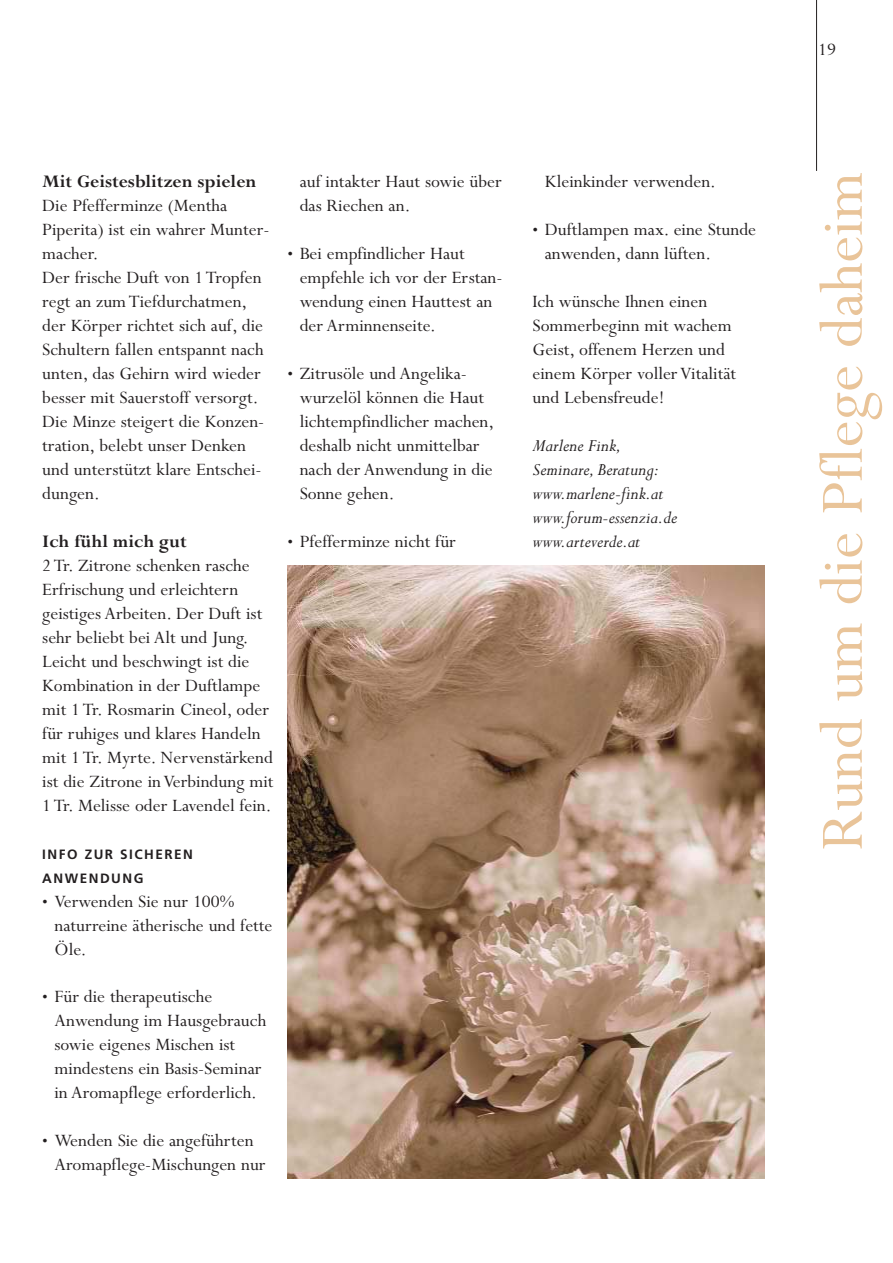
<style>
.page{position:relative;width:893px;height:1263px;background:#fff}
.page>*{position:absolute;margin:0;border:0;box-sizing:border-box;transform-origin:0 0}
.t1{font:67.5px "Perpetua";color:#e9c499}
.t2{font:19.5px/24px "Perpetua";color:#231f20}
.t3{font:italic 19.5px/24px "Perpetua";color:#231f20}
.t4{font:700 19.5px "Perpetua";color:#231f20}
.t5{font:700 13.5px/24px "Frutiger";letter-spacing:.11em;color:#231f20}
.s1{font-size:16.5px}
</style>
<div class="page">
<hr style="left:816px;top:1px;width:1px;height:170px;background:#231f20">
<img style="left:287px;top:565px;width:478px;height:613px">
<p class="t4" style="left:42px;top:175px;width:216px">Mit Geistesblitzen spielen</p>
<p class="t2" style="left:42px;top:196px;width:229px">Die Pfefferminze (Mentha<br>Piperita) ist ein wahrer Munter&shy;macher.<br>Der frische Duft von 1 Tropfen regt an zum Tiefdurchatmen, der Körper richtet sich auf, die<br>Schultern fallen entspannt nach unten, das Gehirn wird wieder besser mit Sauerstoff versorgt.<br>Die Minze steigert die Konzen&shy;tration, belebt unser Denken und unterstützt klare Entschei&shy;dungen.</p>
<p class="t4" style="left:42px;top:534px;width:146px">Ich fühl mich gut</p>
<p class="t2" style="left:42px;top:555px;width:233px">2 Tr. Zitrone schenken rasche<br>Erfrischung und erleichtern geistiges Arbeiten. Der Duft ist sehr beliebt bei Alt und Jung.<br>Leicht und beschwingt ist die<br>Kombination in der Duftlampe mit 1 Tr. Rosmarin Cineol, oder für ruhiges und klares Handeln mit 1 Tr. Myrte. Nervenstärkend ist die Zitrone in Verbindung mit<br>1 Tr. Melisse oder Lavendel fein.</p>
<p class="t5" style="left:42px;top:843px;width:152px">INFO ZUR SICHEREN<br>ANWENDUNG</p>
<p class="t2" style="left:55px;top:891px;width:219px;text-indent:-12px"><span class="s1">•</span> Verwenden Sie nur 100% naturreine ätherische und fette<br>Öle.</p>
<p class="t2" style="left:55px;top:987px;width:213px;text-indent:-12px"><span class="s1">•</span> Für die therapeutische<br>Anwendung im Hausgebrauch sowie eigenes Mischen ist mindestens ein Basis-Seminar in Aromapflege erforderlich.</p>
<p class="t2" style="left:55px;top:1131px;width:213px;text-indent:-12px"><span class="s1">•</span> Wenden Sie die angeführten<br>Aromapflege-Mischungen nur</p>
<p class="t2" style="left:300px;top:172px;width:204px">auf intakter Haut sowie über das Riechen an.</p>
<p class="t2" style="left:300px;top:244px;width:204px;text-indent:-12px"><span class="s1">•</span> Bei empfindlicher Haut empfehle ich vor der Erstan&shy;wendung einen Hauttest an der Arminnenseite.</p>
<p class="t2" style="left:300px;top:363px;width:196px;text-indent:-12px"><span class="s1">•</span> Zitrusöle und Angelika&shy;wurzelöl können die Haut lichtempfindlicher machen, deshalb nicht unmittelbar nach der Anwendung in die<br>Sonne gehen.</p>
<p class="t2" style="left:287px;top:531px;width:170px"><span class="s1">•</span> Pfefferminze nicht für</p>
<p class="t2" style="left:545px;top:172px;width:173px">Kleinkinder verwenden.</p>
<p class="t2" style="left:545px;top:220px;width:213px;text-indent:-12px"><span class="s1">•</span> Duftlampen max. eine Stunde anwenden, dann lüften.</p>
<p class="t2" style="left:532px;top:292px;width:205px">Ich wünsche Ihnen einen<br>Sommerbeginn mit wachem<br>Geist, offenem Herzen und einem Körper voller Vitalität und Lebensfreude!</p>
<p class="t3" style="left:532px;top:435px;width:146px">Marlene Fink,<br>Seminare, Beratung: www.marlene-fink.at www.forum-essenzia.de www.arteverde.at</p>
<p class="t2" style="left:818px;top:40px;width:19px">19</p>
<h1 class="t1" style="left:819px;top:851px;width:681px;rotate:-90deg">Rund um die Pflege daheim</h1>
</div>
